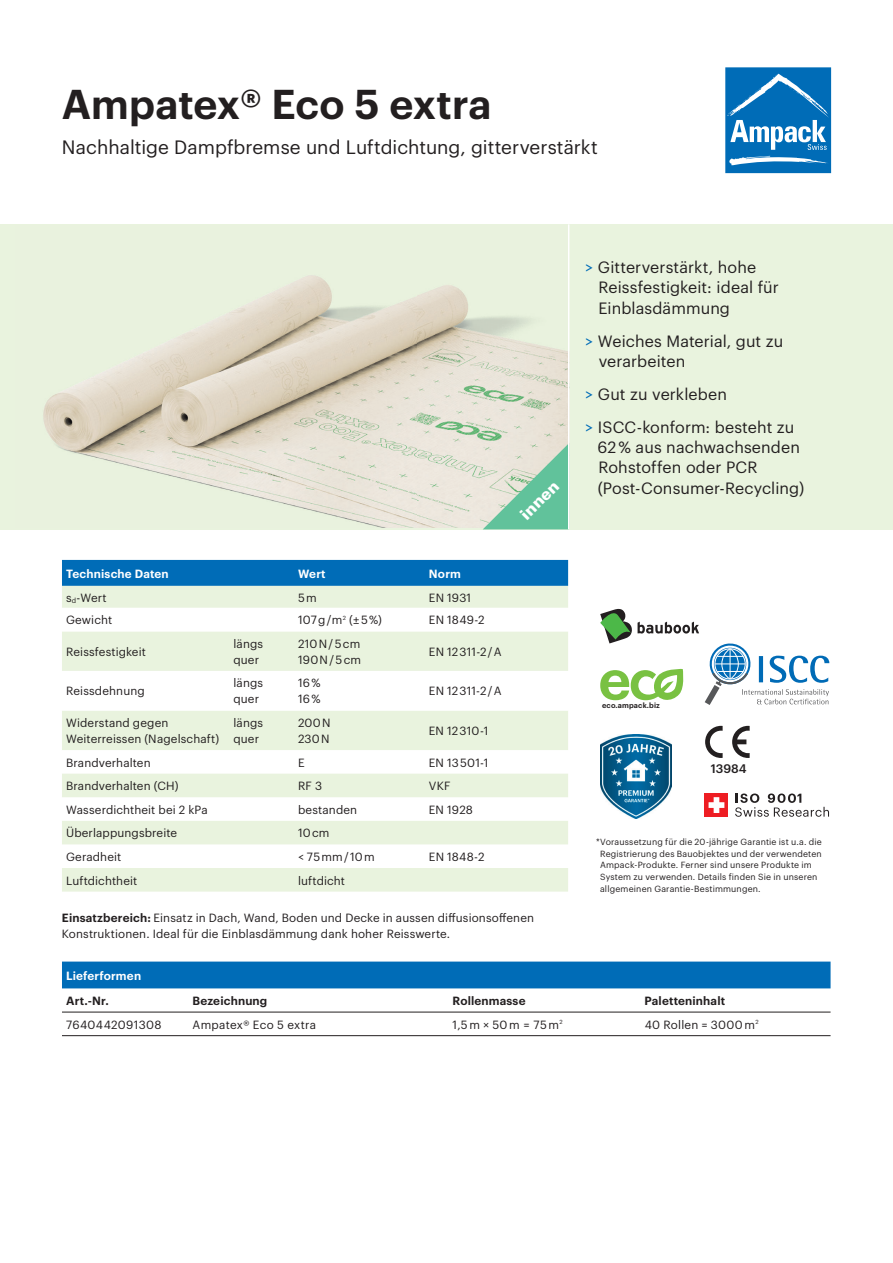
<style>
.page{position:relative;width:893px;height:1263px;background:#fff}
.page>*{position:absolute;margin:0;border:0;box-sizing:border-box;transform-origin:0 0}
.t1{font:600 40.8px "Graphik";letter-spacing:-.005em;color:#231f20}
.t2{font:18.9px "Graphik";color:#231f20}
.t3{font:900 16.2px "Univers LT Std";color:#fff}
.t4{font:16.05px/20.4px "Graphik";letter-spacing:.01em;color:#231f20}
.t5{font:500 12.15px "Graphik";color:#231f20}
.t6{font:11.7px/16px "Graphik";letter-spacing:.01em;color:#231f20}
.t7{font:600 11.7px "Graphik";letter-spacing:.015em;color:#231f20}
.t8{font:600 11.7px "Graphik";letter-spacing:.015em;color:#fff}
.t9{font:11.7px "Graphik";letter-spacing:.035em;color:#231f20}
.t10{font:8.7px/11.7px "Graphik";letter-spacing:.02em;color:#231f20}
.t11{font:600 7.35px "Graphik";letter-spacing:.02em;color:#231f20}
.s1{font-weight:600}
.s2{color:#006cb7}
</style>
<div class="page">
<div style="left:0;top:224px;width:893px;height:305px;background:#e9f3de"></div>
<div style="left:62px;top:962px;width:768px;height:26px;background:#006cb7"></div>
<hr style="left:62px;top:1012px;width:768px;height:1px;background:#231f20">
<hr style="left:62px;top:1035px;width:768px;height:1px;background:#231f20">
<svg style="left:735px;top:794px;width:94px;height:23px"></svg>
<div style="left:705px;top:794px;width:23px;height:23px;background:#ee1d23"></div>
<svg style="left:708px;top:797px;width:16px;height:16px"></svg>
<svg style="left:705px;top:726px;width:45px;height:32px"></svg>
<img style="left:600px;top:735px;width:72px;height:83px">
<svg style="left:600px;top:669px;width:83px;height:31px"></svg>
<img style="left:43px;top:275px;width:525px;height:253px">
<div style="left:725px;top:67px;width:106px;height:106px;background:#006cb7"></div>
<svg style="left:729px;top:156px;width:99px;height:10px"></svg>
<svg style="left:727px;top:74px;width:102px;height:76px"></svg>
<svg style="left:483px;top:443px;width:85px;height:86px"></svg>
<hr style="left:568px;top:224px;width:1px;height:305px;background:#fff">
<svg style="left:705px;top:643px;width:124px;height:62px"></svg>
<svg style="left:600px;top:609px;width:99px;height:34px"></svg>
<div style="left:62px;top:560px;width:506px;height:26px;background:#006cb7"></div>
<svg style="left:62px;top:586px;width:506px;height:306px;fill:#e9f3de"></svg>
<svg style="left:62px;top:608px;width:506px;height:103px"></svg>
<h1 class="t1" style="left:62px;top:87px;width:431px">Ampatex® Eco 5 extra</h1>
<h2 class="t2" style="left:62px;top:140px;width:537px">Nachhaltige Dampfbremse und Luftdichtung, gitterverstärkt</h2>
<h3 class="t3" style="left:516px;top:510px;width:49px;rotate:-45deg">innen</h3>
<p class="t8" style="left:66px;top:569px;width:104px">Technische Daten</p>
<p class="t8" style="left:298px;top:569px;width:29px">Wert</p>
<p class="t8" style="left:429px;top:569px;width:33px">Norm</p>
<p class="t6" style="left:66px;top:590px;width:42px">s<sub>d</sub>-Wert</p>
<p class="t6" style="left:298px;top:590px;width:20px">5 m</p>
<p class="t6" style="left:429px;top:590px;width:44px">EN 1931</p>
<p class="t6" style="left:66px;top:613px;width:48px">Gewicht</p>
<p class="t6" style="left:298px;top:613px;width:85px">107 g / m<sup>2</sup> (± 5 %)</p>
<p class="t6" style="left:429px;top:613px;width:57px">EN 1849-2</p>
<p class="t6" style="left:66px;top:644px;width:81px">Reissfestigkeit</p>
<p class="t6" style="left:233px;top:636px;width:31px">längs quer</p>
<p class="t6" style="left:298px;top:636px;width:64px">210 N / 5 cm<br>190 N / 5 cm</p>
<p class="t6" style="left:429px;top:644px;width:74px">EN 12 311-2 / A</p>
<p class="t6" style="left:66px;top:684px;width:80px">Reissdehnung</p>
<p class="t6" style="left:233px;top:676px;width:31px">längs quer</p>
<p class="t6" style="left:298px;top:676px;width:24px">16 %<br>16 %</p>
<p class="t6" style="left:429px;top:684px;width:74px">EN 12 311-2 / A</p>
<p class="t6" style="left:66px;top:715px;width:154px">Widerstand gegen<br>Weiterreissen (Nagelschaft)</p>
<p class="t6" style="left:233px;top:715px;width:31px">längs quer</p>
<p class="t6" style="left:298px;top:715px;width:34px">200 N<br>230 N</p>
<p class="t6" style="left:429px;top:723px;width:61px">EN 12 310-1</p>
<p class="t6" style="left:66px;top:755px;width:86px">Brandverhalten</p>
<p class="t6" style="left:298px;top:755px;width:8px">E</p>
<p class="t6" style="left:429px;top:755px;width:61px">EN 13 501-1</p>
<p class="t6" style="left:66px;top:779px;width:114px">Brandverhalten (CH)</p>
<p class="t6" style="left:298px;top:779px;width:26px">RF 3</p>
<p class="t6" style="left:429px;top:779px;width:23px">VKF</p>
<p class="t6" style="left:66px;top:802px;width:143px">Wasserdichtheit bei 2 kPa</p>
<p class="t6" style="left:298px;top:802px;width:61px">bestanden</p>
<p class="t6" style="left:429px;top:802px;width:46px">EN 1928</p>
<p class="t6" style="left:66px;top:826px;width:113px">Überlappungsbreite</p>
<p class="t6" style="left:298px;top:826px;width:33px">10 cm</p>
<p class="t6" style="left:66px;top:849px;width:57px">Geradheit</p>
<p class="t6" style="left:298px;top:849px;width:78px">&lt; 75 mm / 10 m</p>
<p class="t6" style="left:429px;top:849px;width:57px">EN 1848-2</p>
<p class="t6" style="left:66px;top:873px;width:73px">Luftdichtheit</p>
<p class="t6" style="left:298px;top:873px;width:48px">luftdicht</p>
<p class="t6" style="left:62px;top:910px;width:474px"><span class="s1">Einsatzbereich:</span> Einsatz in Dach, Wand, Boden und Decke in aussen diffusionsoffenen<br>Konstruktionen. Ideal für die Einblasdämmung dank hoher Reisswerte.</p>
<h3 class="t4" style="left:598px;top:258px;width:182px;text-indent:-13px"><span class="s2">&gt;</span> Gitterverstärkt, hohe<br>Reissfestigkeit: ideal für<br>Einblasdämmung</h3>
<h3 class="t4" style="left:599px;top:332px;width:186px;text-indent:-14px"><span class="s2">&gt;</span> Weiches Material, gut zu verarbeiten</h3>
<h3 class="t4" style="left:585px;top:379px;width:211px;line-height:32.8px"><span class="s2">&gt;</span> Gut zu verkleben<br><span class="s2">&gt;</span> ISCC-konform: besteht zu</h3>
<h3 class="t4" style="left:597px;top:438px;width:208px">62 % aus nachwachsenden<br>Rohstoffen oder PCR (Post-Consumer-Recycling)</h3>
<p class="t11" style="left:602px;top:702px;width:59px">eco.ampack.biz</p>
<p class="t5" style="left:711px;top:759px;width:37px">13984</p>
<p class="t10" style="left:600px;top:837px;width:223px;text-indent:-4px">*Voraussetzung für die 20-jährige Garantie ist u.a. die Registrierung des Bauobjektes und der verwendeten Ampack-Produkte. Ferner sind unsere Produkte im System zu verwenden. Details finden Sie in unseren allgemeinen Garantie-Bestimmungen.</p>
<p class="t8" style="left:66px;top:971px;width:77px">Lieferformen</p>
<p class="t7" style="left:66px;top:996px;width:44px">Art.-Nr.</p>
<p class="t7" style="left:193px;top:996px;width:76px">Bezeichnung</p>
<p class="t7" style="left:452px;top:996px;width:75px">Rollenmasse</p>
<p class="t7" style="left:644px;top:996px;width:82px">Paletteninhalt</p>
<p class="t9" style="left:66px;top:1020px;width:97px">7640442091308</p>
<p class="t6" style="left:193px;top:1017px;width:125px">Ampatex® Eco 5 extra</p>
<p class="t6" style="left:452px;top:1017px;width:112px">1,5 m × 50 m = 75 m<sup>2</sup></p>
<p class="t6" style="left:645px;top:1017px;width:115px">40 Rollen = 3000 m<sup>2</sup></p>
</div>
